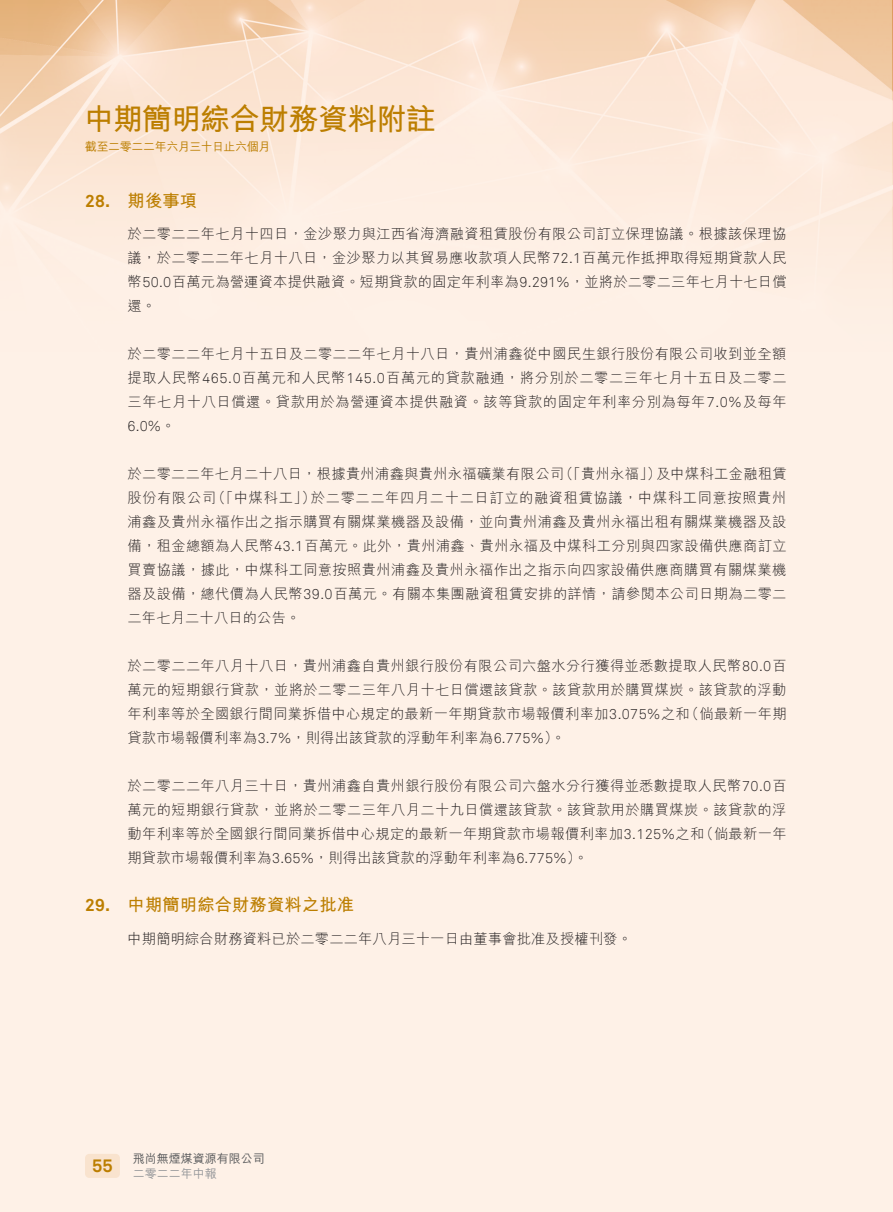
<style>
.page{position:relative;width:893px;height:1212px;background:#fef1e7}
.page>*{position:absolute;margin:0;border:0;box-sizing:border-box;transform-origin:0 0}
.t1{font:700 30px "M Hei HK";letter-spacing:-.02em;color:#bc7e00}
.t2{font:700 18px "Akkurat Pro";color:#bc7e00}
.t3{font:700 17.25px "M Hei HK";letter-spacing:.01em;color:#bc7e00}
.t4{font:700 17.25px "Akkurat Pro";color:#bc7e00}
.t5{font:300 14.25px/24px "M Hei HK";letter-spacing:.025em;color:#231f20}
.t6{font:300 14.25px/24px "M Hei HK";letter-spacing:.045em;color:#231f20}
.t7{font:14.25px "Akkurat Light Pro";color:#231f20}
.t8{font:500 12px "M Hei HK";letter-spacing:-.035em;color:#bc7e00}
.t9{font:500 12px "M Hei HK";color:#57585a}
.t10{font:500 12px "M Hei HK";color:#939598}
.s1{font-family:"Akkurat Light Pro";font-weight:400}
.s2{font-family:"M Hei HK";font-weight:300}
</style>
<div class="page">
<img style="left:0;top:0;width:893px;height:289px">
<div style="left:85px;top:1154px;width:35px;height:24px;background:#f9e3ce;border-radius:4px"></div>
<h1 class="t1" style="left:84px;top:97px;width:353px">中期簡明綜合財務資料附註</h1>
<p class="t8" style="left:85px;top:138px;width:187px">截至二零二二年六月三十日止六個月</p>
<p class="t4" style="left:85px;top:190px;width:27px">28.</p>
<p class="t4" style="left:85px;top:894px;width:27px">29.</p>
<p class="t3" style="left:128px;top:188px;width:71px">期後事項</p>
<p class="t5" style="left:128px;top:222px;width:661px;text-align:justify">於二零二二年七月十四日，金沙聚力與江西省海濟融資租賃股份有限公司訂立保理協議。根據該保理協議，於二零二二年七月十八日，金沙聚力以其貿易應收款項人民幣<span class="s1">72.1</span>百萬元作抵押取得短期貸款人民幣<span class="s1">50.0</span>百萬元為營運資本提供融資。短期貸款的固定年利率為<span class="s1">9.291%</span>，並將於二零二三年七月十七日償還。</p>
<p class="t5" style="left:128px;top:342px;width:661px;text-align:justify">於二零二二年七月十五日及二零二二年七月十八日，貴州浦鑫從中國民生銀行股份有限公司收到並全額提取人民幣<span class="s1">465.0</span>百萬元和人民幣<span class="s1">145.0</span>百萬元的貸款融通，將分別於二零二三年七月十五日及二零二三年七月十八日償還。貸款用於為營運資本提供融資。該等貸款的固定年利率分別為每年<span class="s1">7.0%</span>及每年</p>
<p class="t7" style="left:128px;top:418px;width:50px">6.0%<span class="s2">。</span></p>
<p class="t5" style="left:656px;top:462px;width:132px">及中煤科工金融租賃</p>
<p class="t5" style="left:559px;top:462px;width:103px">（「貴州永福」）</p>
<p class="t6" style="left:311px;top:462px;width:477px;text-indent:-183px">於二零二二年七月二十八日，根據貴州浦鑫與貴州永福礦業有限公司<br>於二零二二年四月二十二日訂立的融資租賃協議，中煤科工同意按照貴州</p>
<p class="t5" style="left:211px;top:486px;width:106px">（「中煤科工」）</p>
<p class="t5" style="left:128px;top:486px;width:661px">股份有限公司<br>浦鑫及貴州永福作出之指示購買有關煤業機器及設備，並向貴州浦鑫及貴州永福出租有關煤業機器及設備，租金總額為人民幣<span class="s1">43.1</span>百萬元。此外，貴州浦鑫、貴州永福及中煤科工分別與四家設備供應商訂立買賣協議，據此，中煤科工同意按照貴州浦鑫及貴州永福作出之指示向四家設備供應商購買有關煤業機器及設備，總代價為人民幣<span class="s1">39.0</span>百萬元。有關本集團融資租賃安排的詳情，請參閱本公司日期為二零二二年七月二十八日的公告。</p>
<p class="t5" style="left:128px;top:654px;width:661px;text-align:right">於二零二二年八月十八日，貴州浦鑫自貴州銀行股份有限公司六盤水分行獲得並悉數提取人民幣<span class="s1">80.0</span>百萬元的短期銀行貸款，並將於二零二三年八月十七日償還該貸款。該貸款用於購買煤炭。該貸款的浮動（倘最新一年期</p>
<p class="t5" style="left:128px;top:702px;width:564px">年利率等於全國銀行間同業拆借中心規定的最新一年期貸款市場報價利率加<span class="s1">3.075%</span>之和貸款市場報價利率為<span class="s1">3.7%</span>，則得出該貸款的浮動年利率為<span class="s1">6.775%</span> 。(</p>
<p class="t5" style="left:128px;top:774px;width:661px;text-align:right">於二零二二年八月三十日，貴州浦鑫自貴州銀行股份有限公司六盤水分行獲得並悉數提取人民幣<span class="s1">70.0</span>百萬元的短期銀行貸款，並將於二零二三年八月二十九日償還該貸款。該貸款用於購買煤炭。該貸款的浮（倘最新一年</p>
<p class="t5" style="left:128px;top:822px;width:578px">動年利率等於全國銀行間同業拆借中心規定的最新一年期貸款市場報價利率加<span class="s1">3.125%</span>之和期貸款市場報價利率為<span class="s1">3.65%</span>，則得出該貸款的浮動年利率為<span class="s1">6.775%</span> 。(</p>
<p class="t3" style="left:128px;top:892px;width:228px">中期簡明綜合財務資料之批准</p>
<p class="t5" style="left:128px;top:926px;width:506px">中期簡明綜合財務資料已於二零二二年八月三十一日由董事會批准及授權刊發。</p>
<p class="t2" style="left:92px;top:1155px;width:22px">55</p>
<p class="t9" style="left:133px;top:1149px;width:134px">飛尚無煙煤資源有限公司</p>
<p class="t10" style="left:133px;top:1164px;width:86px">二零二二年中報</p>
</div>
